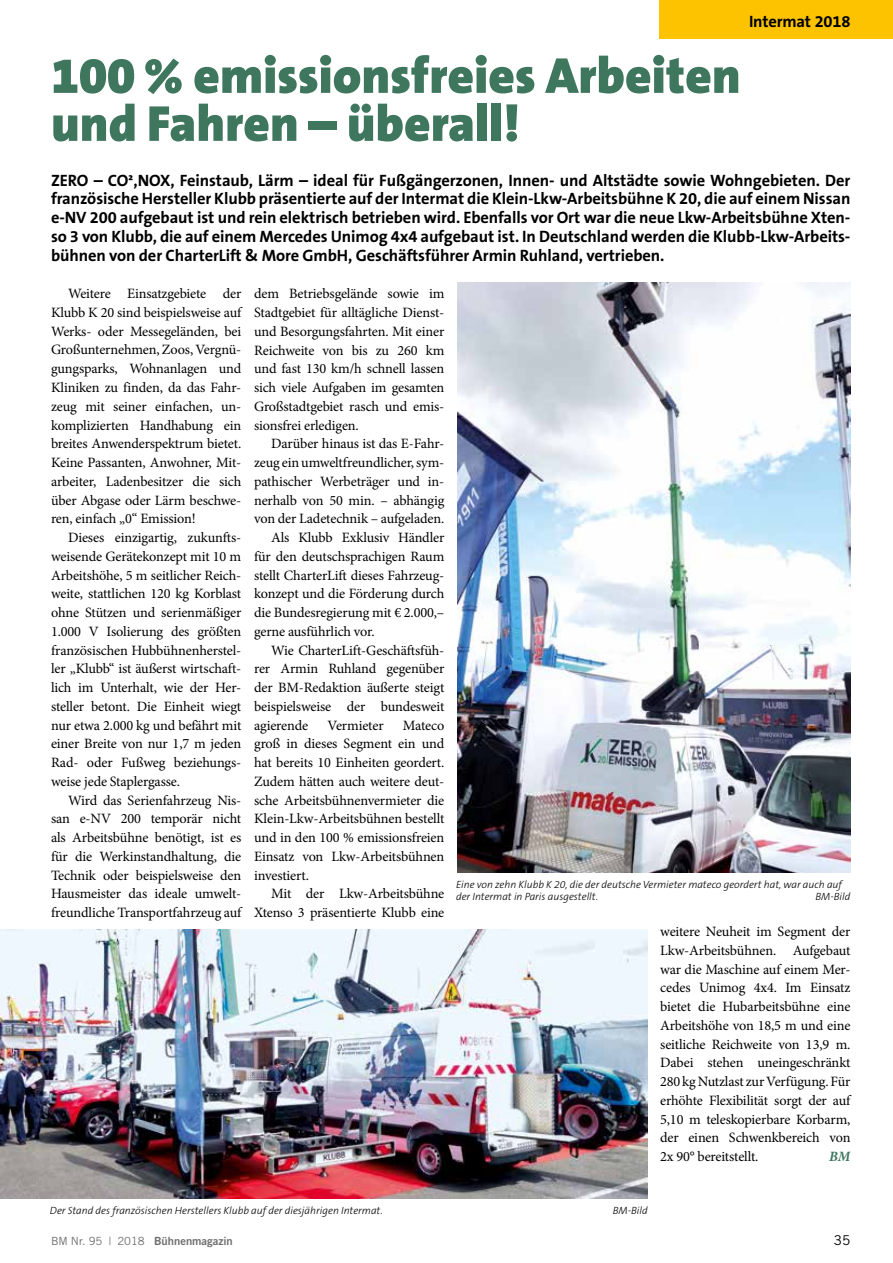
<style>
.page{position:relative;width:893px;height:1263px;background:#fff}
.page>*{position:absolute;margin:0;border:0;box-sizing:border-box;transform-origin:0 0}
.t1{font:900 51px/48px "The Sans B9";color:#3f765e}
.t2{font:700 16.5px/18.8px "The Sans B7";letter-spacing:-.005em;color:#000;text-align:justify}
.t3{font:14.25px/18.8px "Minion Pro";letter-spacing:-.01em;color:#000;text-align:justify}
.t4{font:italic 700 14.25px "Minion Pro";color:#3f765e}
.t5{font:13.5px "Trade Gothic";color:#000}
.t6{font:11.25px "Trade Gothic Bold Two";color:#6e6e6e}
.t7{font:italic 300 10.5px/12.3px "The Sans B3";color:#000}
.s1{font-family:"Trade Gothic"}
</style>
<div class="page">
<div style="left:659px;top:0;width:234px;height:39px;background:#fdc300"></div>
<img style="left:457px;top:282px;width:393px;height:590px">
<img style="left:0;top:930px;width:647px;height:269px">
<p class="t2" style="left:749px;top:13px;width:103px">Intermat 2018</p>
<h1 class="t1" style="left:51px;top:53px;width:691px">100 % emissionsfreies Arbeiten und Fahren – überall!</h1>
<p class="t2" style="left:51px;top:171px;width:801px">ZERO – CO²,NOX, Feinstaub, Lärm – ideal für Fußgängerzonen, Innen- und Altstädte sowie Wohngebieten. Der französische Hersteller Klubb präsentierte auf der Intermat die Klein-Lkw-Arbeitsbühne K 20, die auf einem Nissan e-NV 200 aufgebaut ist und rein elektrisch betrieben wird. Ebenfalls vor Ort war die neue Lkw-Arbeitsbühne Xten&shy;so 3 von Klubb, die auf einem Mercedes Unimog 4x4 aufgebaut ist. In Deutschland werden die Klubb-Lkw-Arbeits&shy;bühnen von der CharterLift &amp; More GmbH, Geschäftsführer Armin Ruhland, vertrieben.</p>
<p class="t3" style="left:51px;top:284px;width:192px;text-indent:17px">Weitere Einsatzgebiete der Klubb K 20 sind beispielsweise auf Werks- oder Messegeländen, bei Großunternehmen, Zoos, Vergnü&shy;gungsparks, Wohnanlagen und Kliniken zu finden, da das Fahr&shy;zeug mit seiner einfachen, un&shy;komplizierten Handhabung ein breites Anwenderspektrum bietet.<br>Keine Passanten, Anwohner, Mit&shy;arbeiter, Ladenbesitzer die sich über Abgase oder Lärm beschwe&shy;ren, einfach „0“ Emission!</p>
<p class="t3" style="left:51px;top:528px;width:192px;text-indent:17px">Dieses einzigartig, zukunfts&shy;weisende Gerätekonzept mit 10 m Arbeitshöhe, 5 m seitlicher Reich&shy;weite, stattlichen 120 kg Korblast ohne Stützen und serienmäßiger 1.000 V Isolierung des größten französischen Hubbühnenherstel&shy;ler „Klubb“ ist äußerst wirtschaft&shy;lich im Unterhalt, wie der Her&shy;steller betont. Die Einheit wiegt nur etwa 2.000 kg und befährt mit einer Breite von nur 1,7 m jeden Rad- oder Fußweg beziehungs&shy;weise jede Staplergasse.</p>
<p class="t3" style="left:51px;top:791px;width:192px;text-indent:17px">Wird das Serienfahrzeug Nis&shy;san e-NV 200 temporär nicht als Arbeitsbühne benötigt, ist es für die Werkinstandhaltung, die Technik oder beispielsweise den Hausmeister das ideale umwelt&shy;freundliche Transportfahrzeug auf</p>
<p class="t3" style="left:254px;top:284px;width:192px">dem Betriebsgelände sowie im Stadtgebiet für alltägliche Dienst&shy;und Besorgungsfahrten. Mit einer Reichweite von bis zu 260 km und fast 130 km/h schnell lassen sich viele Aufgaben im gesamten Großstadtgebiet rasch und emis&shy;sionsfrei erledigen.</p>
<p class="t3" style="left:271px;top:434px;width:175px">Darüber hinaus ist das E-Fahr-</p>
<p class="t3" style="left:254px;top:453px;width:192px">zeug ein umweltfreundlicher, sym-</p>
<p class="t3" style="left:254px;top:472px;width:192px">pathischer Werbeträger und in-</p>
<p class="t3" style="left:254px;top:491px;width:192px">nerhalb von 50 min. – abhängig</p>
<p class="t3" style="left:254px;top:509px;width:192px">von der Ladetechnik – aufgeladen.</p>
<p class="t3" style="left:271px;top:528px;width:175px">Als Klubb Exklusiv Händler</p>
<p class="t3" style="left:254px;top:547px;width:192px">für den deutschsprachigen Raum</p>
<p class="t3" style="left:254px;top:566px;width:192px">stellt CharterLift dieses Fahrzeug-</p>
<p class="t3" style="left:254px;top:584px;width:192px">konzept und die Förderung durch</p>
<p class="t3" style="left:254px;top:603px;width:192px">die Bundesregierung mit € 2.000,–</p>
<p class="t3" style="left:254px;top:622px;width:122px">gerne ausführlich vor.</p>
<p class="t3" style="left:271px;top:641px;width:175px">Wie CharterLift-Geschäftsfüh-</p>
<p class="t3" style="left:254px;top:659px;width:192px">rer Armin Ruhland gegenüber</p>
<p class="t3" style="left:254px;top:678px;width:192px">der BM-Redaktion äußerte steigt</p>
<p class="t3" style="left:254px;top:697px;width:192px">beispielsweise der bundesweit</p>
<p class="t3" style="left:254px;top:716px;width:56px">agierende</p>
<p class="t3" style="left:328px;top:716px;width:58px">Vermieter</p>
<p class="t3" style="left:254px;top:716px;width:192px;text-indent:149px">Mateco groß in dieses Segment ein und hat bereits 10 Einheiten geordert.<br>Zudem hätten auch weitere deut&shy;sche Arbeitsbühnenvermieter die Klein-Lkw-Arbeitsbühnen bestellt und in den 100 % emissionsfreien Einsatz von Lkw-Arbeitsbühnen investiert.</p>
<p class="t3" style="left:254px;top:885px;width:192px;text-align:right">Mit der Lkw-Arbeitsbühne<br>Xtenso 3 präsentierte Klubb eine</p>
<p class="t7" style="left:456px;top:879px;width:387px">Eine von zehn Klubb K 20, die der deutsche Vermieter mateco geordert hat, war auch auf der Intermat in Paris ausgestellt.</p>
<p class="t7" style="left:815px;top:891px;width:37px">BM-Bild</p>
<p class="t3" style="left:660px;top:922px;width:192px">weitere Neuheit im Segment der Lkw-Arbeitsbühnen. Aufgebaut war die Maschine auf einem Mer&shy;cedes Unimog 4x4. Im Einsatz bietet die Hubarbeitsbühne eine Arbeitshöhe von 18,5 m und eine seitliche Reichweite von 13,9 m.<br>Dabei stehen uneingeschränkt 280 kg Nutzlast zur Verfügung. Für erhöhte Flexibilität sorgt der auf 5,10 m teleskopierbare Korbarm, der einen Schwenkbereich von 2x 90° bereitstellt.</p>
<p class="t4" style="left:829px;top:1148px;width:23px">BM</p>
<p class="t7" style="left:50px;top:1205px;width:334px">Der Stand des französischen Herstellers Klubb auf der diesjährigen Intermat.</p>
<p class="t7" style="left:613px;top:1205px;width:37px">BM-Bild</p>
<p class="t6" style="left:51px;top:1234px;width:183px"><span class="s1">BM Nr. 95 | 2018</span> Bühnenmagazin</p>
<p class="t5" style="left:834px;top:1232px;width:18px">35</p>
</div>
